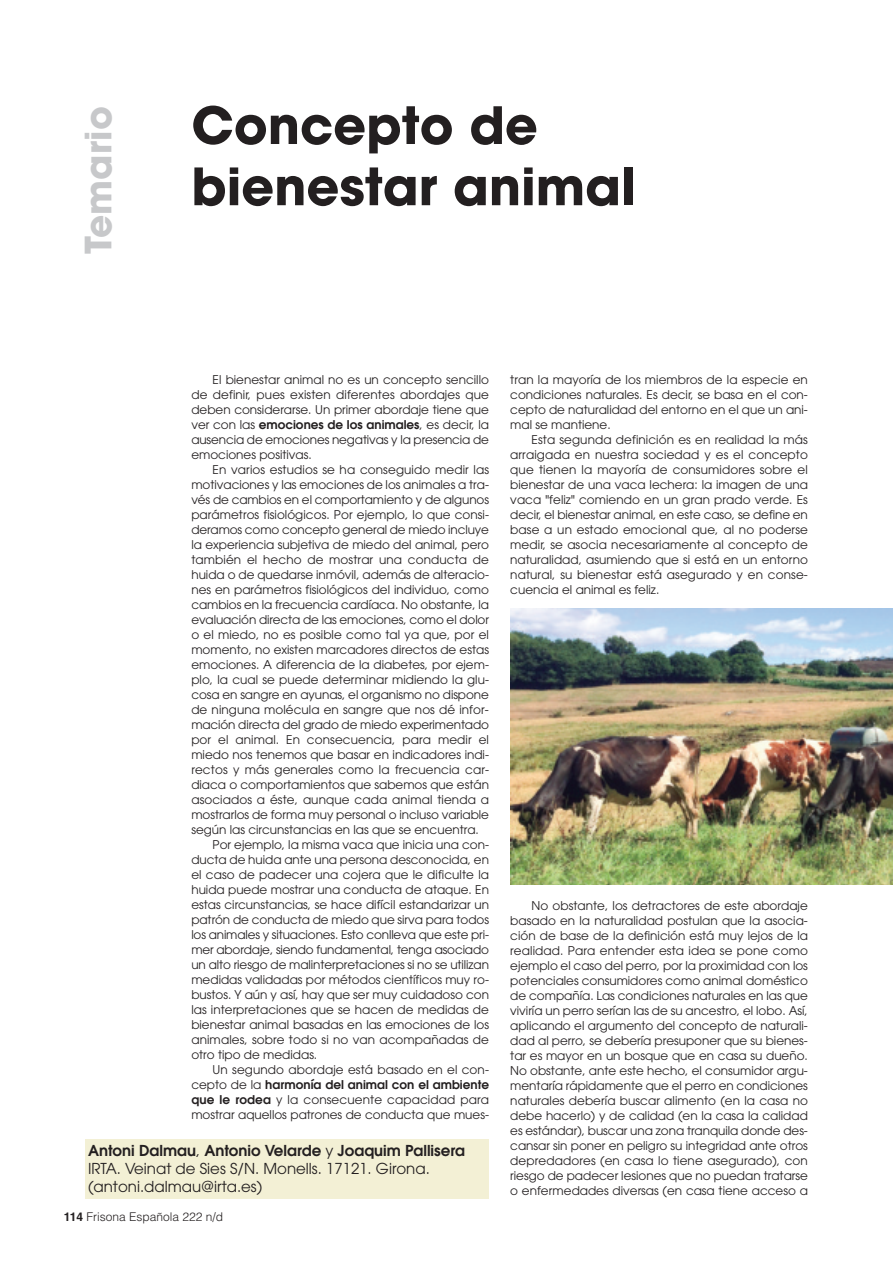
<style>
.page{position:relative;width:893px;height:1263px;background:#fff}
.page>*{position:absolute;margin:0;border:0;box-sizing:border-box;transform-origin:0 0}
.t1{font:700 51px/61.2px "Avant Garde";color:#231f20}
.t2{font:700 36px "Avant Garde";color:#c7c8ca}
.t3{font:15px/18px "Avant Garde";color:#231f20}
.t4{font:12px/15px "Avant Garde";color:#231f20;text-align:justify}
.t5{font:600 12px "Avant Garde";color:#231f20}
.t6{font:300 12px "Helvetica";color:#231f20}
.s1{font-weight:600}
.s2{font-weight:400}
.s3{font-weight:700}
</style>
<div class="page">
<div style="left:85px;top:1140px;width:404px;height:59px;background:#f3f0d5"></div>
<img style="left:510px;top:608px;width:383px;height:276px">
<h2 class="t2" style="left:85px;top:254px;width:149px;rotate:-90deg">Temario</h2>
<h1 class="t1" style="left:191px;top:101px;width:446px">Concepto de bienestar animal</h1>
<p class="t4" style="left:191px;top:374px;width:299px;text-indent:21px">El bienestar animal no es un concepto sencillo de definir, pues existen diferentes abordajes que deben considerarse. Un primer abordaje tiene que ver con las <span class="s1">emociones de los animales</span>, es decir, la ausencia de emociones negativas y la presencia de emociones positivas.</p>
<p class="t4" style="left:213px;top:464px;width:278px">En varios estudios se ha conseguido medir las</p>
<p class="t4" style="left:191px;top:479px;width:299px">motivaciones y las emociones de los animales a tra-</p>
<p class="t4" style="left:191px;top:494px;width:299px">vés de cambios en el comportamiento y de algunos</p>
<p class="t4" style="left:191px;top:509px;width:299px">parámetros fisiológicos. Por ejemplo, lo que consi-</p>
<p class="t4" style="left:191px;top:524px;width:299px">deramos como concepto general de miedo incluye</p>
<p class="t4" style="left:191px;top:539px;width:299px">la experiencia subjetiva de miedo del animal, pero</p>
<p class="t4" style="left:191px;top:554px;width:299px">también el hecho de mostrar una conducta de</p>
<p class="t4" style="left:191px;top:569px;width:299px">huida o de quedarse inmóvil, además de alteracio-</p>
<p class="t4" style="left:191px;top:584px;width:299px">nes en parámetros fisiológicos del individuo, como</p>
<p class="t4" style="left:191px;top:599px;width:299px">cambios en la frecuencia cardíaca. No obstante, la</p>
<p class="t4" style="left:191px;top:614px;width:299px">evaluación directa de las emociones, como el dolor</p>
<p class="t4" style="left:191px;top:629px;width:299px">o el miedo, no es posible como tal ya que, por el</p>
<p class="t4" style="left:191px;top:644px;width:299px">momento, no existen marcadores directos de estas</p>
<p class="t4" style="left:191px;top:659px;width:299px">emociones. A diferencia de la diabetes, por ejem-</p>
<p class="t4" style="left:191px;top:674px;width:299px">plo, la cual se puede determinar midiendo la glu-</p>
<p class="t4" style="left:191px;top:689px;width:299px">cosa en sangre en ayunas, el organismo no dispone</p>
<p class="t4" style="left:191px;top:704px;width:299px">de ninguna molécula en sangre que nos dé infor-</p>
<p class="t4" style="left:191px;top:719px;width:299px">mación directa del grado de miedo experimentado</p>
<p class="t4" style="left:191px;top:734px;width:299px">por el animal. En consecuencia, para medir el</p>
<p class="t4" style="left:191px;top:749px;width:299px">miedo nos tenemos que basar en indicadores indi-</p>
<p class="t4" style="left:191px;top:764px;width:299px">rectos y más generales como la frecuencia car-</p>
<p class="t4" style="left:191px;top:779px;width:299px">diaca o comportamientos que sabemos que están</p>
<p class="t4" style="left:191px;top:794px;width:299px">asociados a éste, aunque cada animal tienda a</p>
<p class="t4" style="left:191px;top:809px;width:299px">mostrarlos de forma muy personal o incluso variable</p>
<p class="t4" style="left:191px;top:824px;width:289px">según las circunstancias en las que se encuentra.</p>
<p class="t4" style="left:213px;top:839px;width:278px">Por ejemplo, la misma vaca que inicia una con-</p>
<p class="t4" style="left:191px;top:854px;width:299px">ducta de huida ante una persona desconocida, en</p>
<p class="t4" style="left:191px;top:869px;width:299px">el caso de padecer una cojera que le dificulte la</p>
<p class="t4" style="left:191px;top:884px;width:299px">huida puede mostrar una conducta de ataque. En</p>
<p class="t4" style="left:191px;top:899px;width:299px">estas circunstancias, se hace difícil estandarizar un</p>
<p class="t4" style="left:191px;top:914px;width:299px">patrón de conducta de miedo que sirva para todos</p>
<p class="t4" style="left:191px;top:929px;width:299px">los animales y situaciones. Esto conlleva que este pri-</p>
<p class="t4" style="left:191px;top:944px;width:299px">mer abordaje, siendo fundamental, tenga asociado</p>
<p class="t4" style="left:191px;top:959px;width:299px">un alto riesgo de malinterpretaciones si no se utilizan</p>
<p class="t4" style="left:191px;top:974px;width:299px">medidas validadas por métodos científicos muy ro-</p>
<p class="t4" style="left:191px;top:989px;width:299px">bustos. Y aún y así, hay que ser muy cuidadoso con</p>
<p class="t4" style="left:191px;top:1004px;width:299px">las interpretaciones que se hacen de medidas de</p>
<p class="t4" style="left:191px;top:1019px;width:299px">bienestar animal basadas en las emociones de los</p>
<p class="t4" style="left:191px;top:1034px;width:299px">animales, sobre todo si no van acompañadas de</p>
<p class="t4" style="left:191px;top:1049px;width:127px">otro tipo de medidas.</p>
<p class="t4" style="left:213px;top:1064px;width:278px">Un segundo abordaje está basado en el con-</p>
<p class="t5" style="left:191px;top:1080px;width:299px"><span class="s2">cepto de la</span> harmonía del animal con el ambiente</p>
<p class="t4" style="left:191px;top:1094px;width:299px"><span class="s1">que le rodea</span> y la consecuente capacidad para</p>
<p class="t4" style="left:191px;top:1109px;width:299px">mostrar aquellos patrones de conducta que mues-</p>
<p class="t3" style="left:88px;top:1142px;width:379px"><span class="s1">Antoni Dalmau</span>, <span class="s1">Antonio Velarde</span> y <span class="s1">Joaquim Pallisera<br></span>IRTA. Veinat de Sies S/N. Monells. 17121. Girona. (antoni.dalmau@irta.es)</p>
<p class="t6" style="left:64px;top:1206px;width:161px"><span class="s3">114</span> Frisona Española 222 n/d</p>
<p class="t4" style="left:510px;top:374px;width:299px">tran la mayoría de los miembros de la especie en condiciones naturales. Es decir, se basa en el con&shy;cepto de naturalidad del entorno en el que un ani&shy;mal se mantiene.</p>
<p class="t4" style="left:510px;top:434px;width:299px;text-indent:21px">Esta segunda definición es en realidad la más arraigada en nuestra sociedad y es el concepto que tienen la mayoría de consumidores sobre el bienestar de una vaca lechera: la imagen de una vaca "feliz" comiendo en un gran prado verde. Es decir, el bienestar animal, en este caso, se define en base a un estado emocional que, al no poderse medir, se asocia necesariamente al concepto de naturalidad, asumiendo que si está en un entorno natural, su bienestar está asegurado y en conse&shy;cuencia el animal es feliz.</p>
<p class="t4" style="left:510px;top:899px;width:299px;text-indent:21px">No obstante, los detractores de este abordaje basado en la naturalidad postulan que la asocia&shy;ción de base de la definición está muy lejos de la realidad. Para entender esta idea se pone como ejemplo el caso del perro, por la proximidad con los potenciales consumidores como animal doméstico de compañía. Las condiciones naturales en las que viviría un perro serían las de su ancestro, el lobo. Así, aplicando el argumento del concepto de naturali&shy;dad al perro, se debería presuponer que su bienes&shy;tar es mayor en un bosque que en casa su dueño.<br>No obstante, ante este hecho, el consumidor argu&shy;mentaría rápidamente que el perro en condiciones naturales debería buscar alimento (en la casa no debe hacerlo) y de calidad (en la casa la calidad es estándar), buscar una zona tranquila donde des&shy;cansar sin poner en peligro su integridad ante otros depredadores (en casa lo tiene asegurado), con riesgo de padecer lesiones que no puedan tratarse o enfermedades diversas (en casa tiene acceso a</p>
</div>
